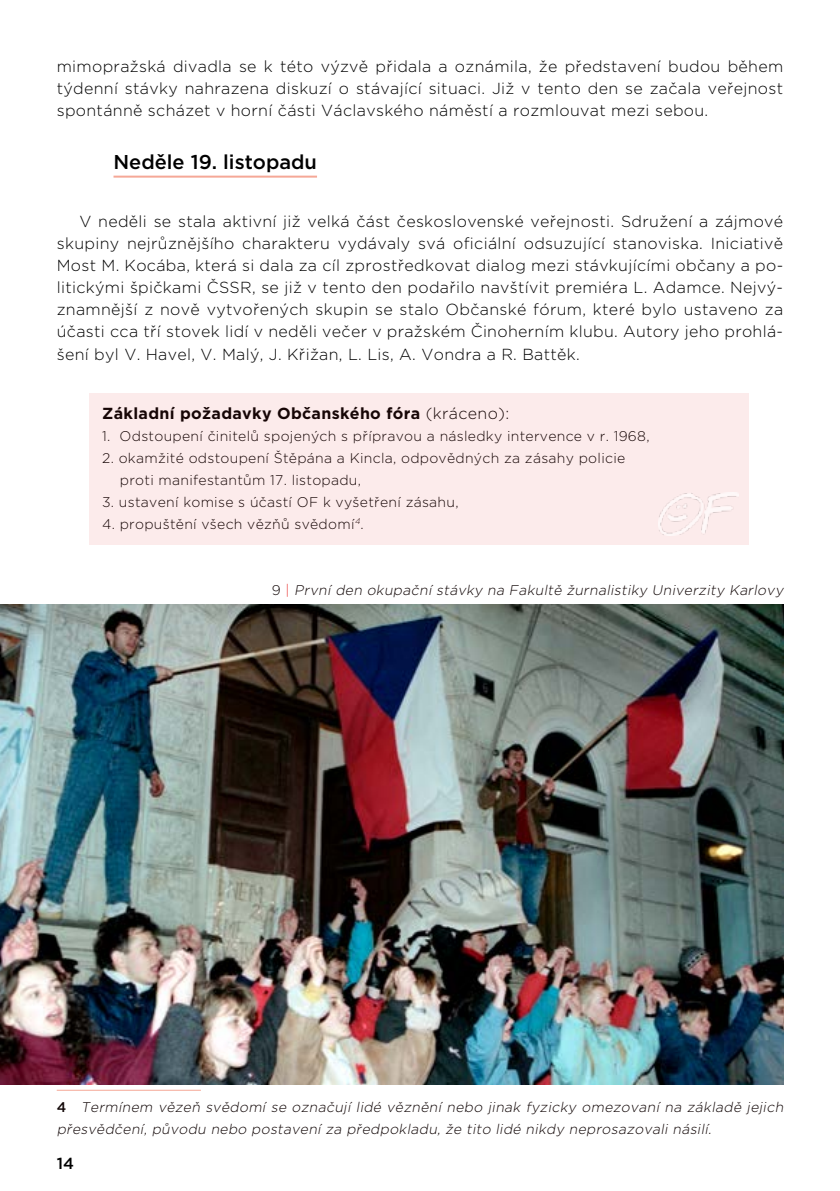
<style>
.page{position:relative;width:840px;height:1191px;background:#fff}
.page>*{position:absolute;margin:0;border:0;box-sizing:border-box;transform-origin:0 0}
.t1{font:500 20px "Gotham";color:#000}
.t2{font:300 16px/22.2px "Gotham";letter-spacing:.02em;color:#000;text-align:justify}
.t3{font:700 16px "Gotham";letter-spacing:.02em;color:#000}
.t4{font:500 16px "Gotham";color:#000}
.t5{font:300 14px/22px "Gotham";letter-spacing:.02em;color:#000}
.t6{font:italic 300 14px/22px "Gotham";color:#100505}
.s1{font-weight:300}
.s2{font-style:normal}
.s3{font-style:normal;color:#e83c3b}
.s4{font-weight:500;font-style:normal}
</style>
<div class="page">
<hr style="left:113px;top:176px;width:204px;height:2px;background:#f5a897">
<hr style="left:57px;top:1089px;width:144px;height:1px;background:#f5a897">
<div style="left:89px;top:393px;width:659px;height:151px;background:#fcebeb"></div>
<img style="left:658px;top:492px;width:80px;height:43px">
<img style="left:0;top:604px;width:782px;height:481px">
<p class="t2" style="left:57px;top:55px;width:727px">mimopražská divadla se k této výzvě přidala a oznámila, že představení budou během týdenní stávky nahrazena diskuzí o stávající situaci. Již v tento den se začala veřejnost spontánně scházet v horní části Václavského náměstí a rozmlouvat mezi sebou.</p>
<p class="t1" style="left:113px;top:148px;width:205px">Neděle 19. listopadu</p>
<p class="t2" style="left:57px;top:210px;width:727px;text-indent:23px">V neděli se stala aktivní již velká část československé veřejnosti. Sdružení a zájmové skupiny nejrůznějšího charakteru vydávaly svá oficiální odsuzující stanoviska. Iniciativě Most M. Kocába, která si dala za cíl zprostředkovat dialog mezi stávkujícími občany a po&shy;litickými špičkami ČSSR, se již v tento den podařilo navštívit premiéra L. Adamce. Nejvý&shy;znamnější z nově vytvořených skupin se stalo Občanské fórum, které bylo ustaveno za účasti cca tří stovek lidí v neděli večer v pražském Činoherním klubu. Autory jeho prohlá&shy;šení byl V. Havel, V. Malý, J. Křižan, L. Lis, A. Vondra a R. Battěk.</p>
<p class="t3" style="left:102px;top:403px;width:408px">Základní požadavky Občanského fóra <span class="s1">(kráceno):</span></p>
<p class="t5" style="left:102px;top:424px;width:548px">1. Odstoupení činitelů spojených s přípravou a následky intervence v r. 1968,</p>
<p class="t5" style="left:120px;top:446px;width:506px;text-indent:-18px">2. okamžité odstoupení Štěpána a Kincla, odpovědných za zásahy policie proti manifestantům 17. listopadu,</p>
<p class="t5" style="left:102px;top:490px;width:358px">3. ustavení komise s účastí OF k vyšetření zásahu,</p>
<p class="t5" style="left:102px;top:512px;width:263px">4. propuštění všech vězňů svědomí<sup>4</sup>.</p>
<p class="t6" style="left:271px;top:578px;width:515px"><span class="s2">9</span> <span class="s3">|</span> První den okupační stávky na Fakultě žurnalistiky Univerzity Karlovy</p>
<p class="t6" style="left:57px;top:1096px;width:730px"><span class="s4">4</span> Termínem vězeň svědomí se označují lidé věznění nebo jinak fyzicky omezovaní na základě jejich přesvědčení, původu nebo postavení za předpokladu, že tito lidé nikdy neprosazovali násilí.</p>
<p class="t4" style="left:57px;top:1152px;width:19px">14</p>
</div>
